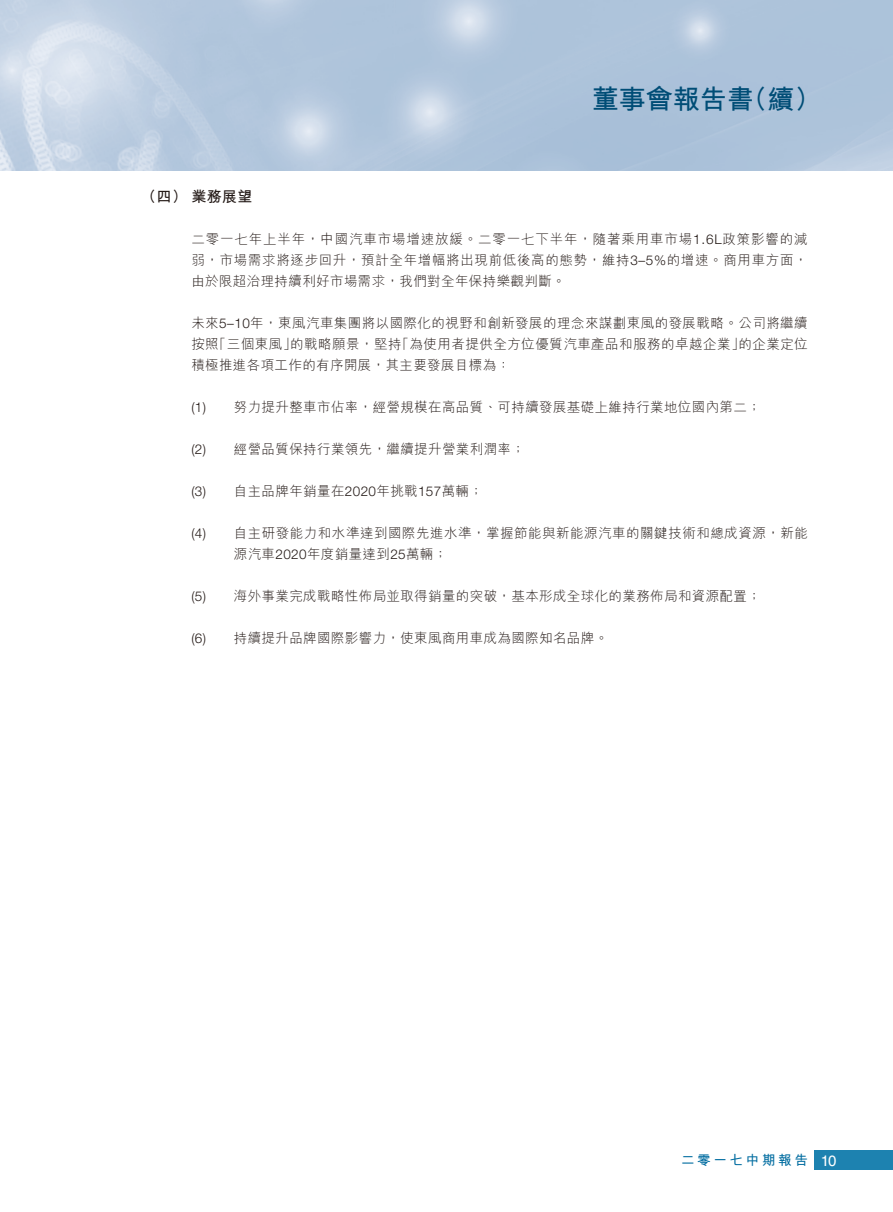
<style>
.page{position:relative;width:893px;height:1212px;background:#fff}
.page>*{position:absolute;margin:0;border:0;box-sizing:border-box;transform-origin:0 0}
.t1{font:700 27px "M Hei HK";color:#004d76}
.t2{font:700 15px "M Hei HK";color:#231916}
.t3{font:300 13.5px/21px "M Hei HK";letter-spacing:.03em;color:#231916;text-align:justify}
.t4{font:700 13.5px "M Hei HK";letter-spacing:.2em;color:#006ca0}
.s1{font-family:"Helvetica Neue LT Std"}
.s2{font-family:"Helvetica LT Std";font-weight:400;font-size:15px;color:#fff}
</style>
<div class="page">
<div style="left:814px;top:1150px;width:79px;height:20px;background:#1d82b0"></div>
<h1 class="t1" style="left:592px;top:80px;width:231px">董事會報告書（續）</h1>
<p class="t2" style="left:141px;top:186px;width:113px">（四）業務展望</p>
<p class="t3" style="left:191px;top:228px;width:618px">二零一七年上半年，中國汽車市場增速放緩。二零一七下半年，隨著乘用車市場<span class="s1">1.6L</span>政策影響的減弱，市場需求將逐步回升，預計全年增幅將出現前低後高的態勢，維持<span class="s1">3–5%</span>的增速。商用車方面，由於限超治理持續利好市場需求，我們對全年保持樂觀判斷。</p>
<p class="t3" style="left:191px;top:312px;width:618px">未來<span class="s1">5–10</span>年，東風汽車集團將以國際化的視野和創新發展的理念來謀劃東風的發展戰略。公司將繼續按照「三個東風」的戰略願景，堅持「為使用者提供全方位優質汽車產品和服務的卓越企業」的企業定位積極推進各項工作的有序開展，其主要發展目標為：</p>
<p class="t3" style="left:191px;top:396px;width:571px"><span class="s1">(1)</span> 努力提升整車市佔率，經營規模在高品質、可持續發展基礎上維持行業地位國內第二；</p>
<p class="t3" style="left:191px;top:438px;width:335px"><span class="s1">(2)</span> 經營品質保持行業領先，繼續提升營業利潤率；</p>
<p class="t3" style="left:191px;top:480px;width:293px"><span class="s1">(3)</span> 自主品牌年銷量在<span class="s1">2020</span>年挑戰<span class="s1">157</span>萬輛；</p>
<p class="t3" style="left:234px;top:522px;width:576px;text-indent:-43px"><span class="s1">(4)</span> 自主研發能力和水準達到國際先進水準，掌握節能與新能源汽車的關鍵技術和總成資源，新能源汽車<span class="s1">2020</span>年度銷量達到<span class="s1">25</span>萬輛；</p>
<p class="t3" style="left:191px;top:585px;width:571px"><span class="s1">(5)</span> 海外事業完成戰略性佈局並取得銷量的突破，基本形成全球化的業務佈局和資源配置；</p>
<p class="t3" style="left:191px;top:627px;width:418px"><span class="s1">(6)</span> 持續提升品牌國際影響力，使東風商用車成為國際知名品牌。</p>
<p class="t4" style="left:681px;top:1150px;width:157px">二零一七中期報告 <span class="s2">10</span></p>
</div>
